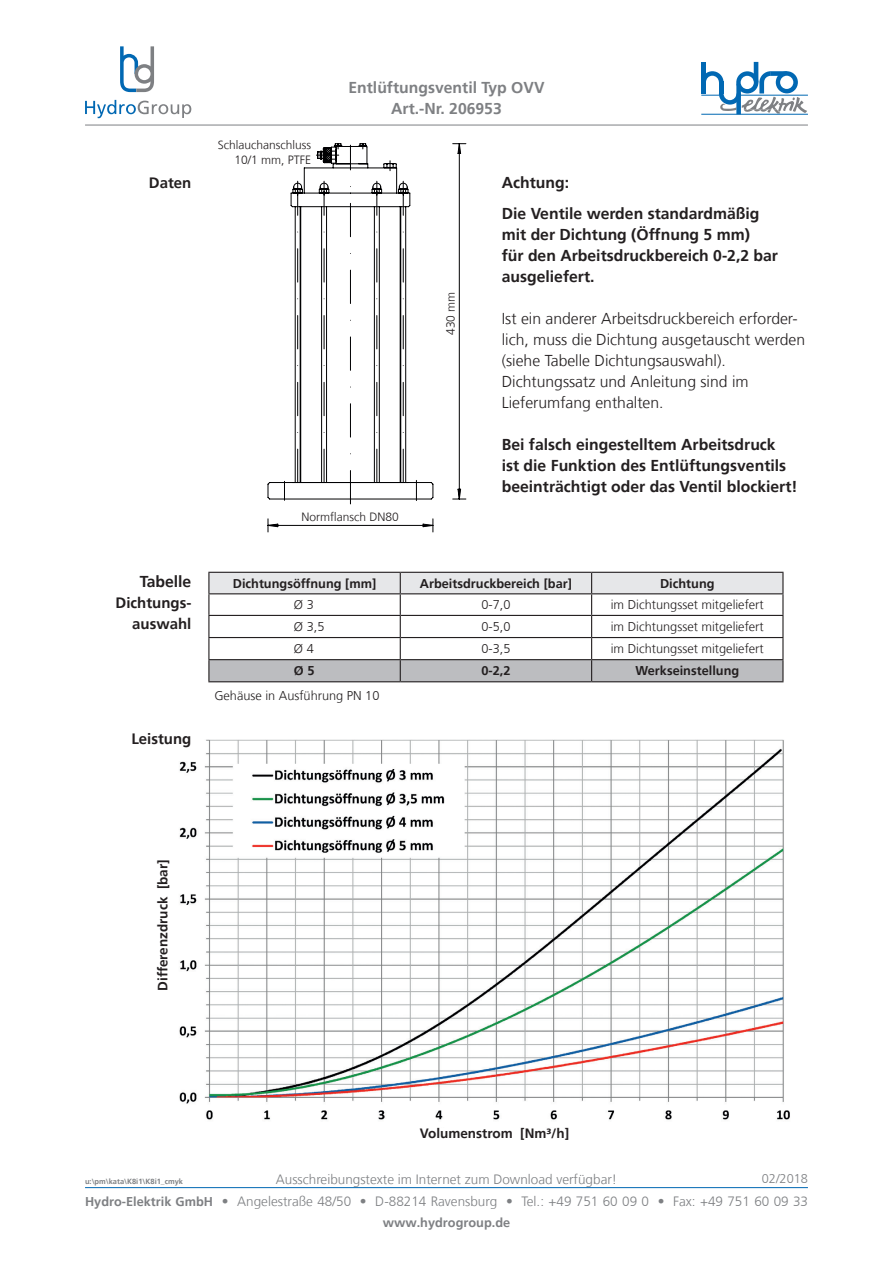
<style>
.page{position:relative;width:893px;height:1263px;background:#fff}
.page>*{position:absolute;margin:0;border:0;box-sizing:border-box;transform-origin:0 0}
.t1{font:700 15.75px/21px "Frutiger";color:#231f20}
.t2{font:300 15.75px/21px "Frutiger";color:#231f20}
.t3{font:700 15.75px/21px "Frutiger";color:#7e8083;text-align:center}
.t4{font:700 15px/21px "Frutiger";color:#231f20;text-align:right}
.t5{font:300 13.5px/22.5px "Frutiger";color:#7e8083;text-align:center}
.t6{font:700 13.5px "Frutiger";color:#231f20}
.t7{font:300 12.75px "Frutiger";color:#231f20}
.t8{font:700 12.75px "Frutiger";color:#231f20}
.t9{font:700 12.75px "Frutiger";color:#7e8083}
.t10{font:300 12.75px "Frutiger";color:#7e8083}
.t11{font:300 12px/14.2px "Frutiger";color:#231f20;text-align:right}
.t12{font:700 7.5px "Frutiger";color:#7e8083}
.s1{font-weight:700;font-size:12.75px}
</style>
<div class="page">
<hr style="left:85px;top:1187px;width:723px;height:1px;background:#0168b3">
<svg style="left:85px;top:100px;width:106px;height:18px"></svg>
<svg style="left:120px;top:46px;width:34px;height:46px"></svg>
<svg style="left:701px;top:62px;width:106px;height:52px"></svg>
<hr style="left:741px;top:95px;width:67px;height:1px;background:#0168b3">
<hr style="left:701px;top:114px;width:107px;height:1px;background:#0168b3">
<hr style="left:85px;top:125px;width:723px;height:1px;background:#7e8083">
<img style="left:179px;top:740px;width:611px;height:380px">
<svg style="left:268px;top:147px;width:165px;height:385px"></svg>
<svg style="left:268px;top:524px;width:10px;height:3px"></svg>
<svg style="left:423px;top:524px;width:10px;height:3px"></svg>
<svg style="left:452px;top:143px;width:14px;height:356px"></svg>
<svg style="left:208px;top:572px;width:575px;height:110px"></svg>
<hr style="left:208px;top:593px;width:192px;height:1px;background:#231f20">
<hr style="left:592px;top:593px;width:191px;height:1px;background:#231f20">
<hr style="left:592px;top:572px;width:191px;height:1px;background:#231f20">
<p class="t4" style="left:149px;top:172px;width:44px">Daten</p>
<p class="t1" style="left:140px;top:571px;width:53px">Tabelle</p>
<p class="t4" style="left:116px;top:592px;width:77px">Dichtungs&shy;auswahl</p>
<p class="t4" style="left:131px;top:728px;width:61px">Leistung</p>
<p class="t11" style="left:218px;top:138px;width:95px">Schlauchanschluss<br>10/1 mm, PTFE</p>
<p class="t3" style="left:348px;top:77px;width:198px">Entlüftungsventil Typ OVV<br>Art.-Nr. 206953</p>
<p class="t11" style="left:444px;top:335px;width:45px;rotate:-90deg">430 mm</p>
<p class="t1" style="left:502px;top:166px;width:259px;line-height:31.5px">Achtung:<br>Die Ventile werden standardmäßig</p>
<p class="t1" style="left:502px;top:224px;width:278px">mit der Dichtung (Öffnung 5 mm)<br>für den Arbeitsdruckbereich 0-2,2 bar ausgeliefert.</p>
<p class="t2" style="left:502px;top:308px;width:305px">Ist ein anderer Arbeitsdruckbereich erforder&shy;lich, muss die Dichtung ausgetauscht werden (siehe Tabelle Dichtungsauswahl).<br>Dichtungssatz und Anleitung sind im Lieferumfang enthalten.</p>
<p class="t1" style="left:502px;top:434px;width:297px">Bei falsch eingestelltem Arbeitsdruck<br>ist die Funktion des Entlüftungsventils beeinträchtigt oder das Ventil blockiert!</p>
<p class="t11" style="left:301px;top:510px;width:99px">Normflansch DN80</p>
<p class="t8" style="left:233px;top:576px;width:145px">Dichtungsöffnung [mm]</p>
<p class="t8" style="left:420px;top:576px;width:154px">Arbeitsdruckbereich [bar]</p>
<p class="t8" style="left:660px;top:576px;width:56px">Dichtung</p>
<p class="t7" style="left:294px;top:598px;width:21px">Ø 3</p>
<p class="t7" style="left:481px;top:598px;width:31px">0-7,0</p>
<p class="t7" style="left:611px;top:598px;width:154px">im Dichtungsset mitgeliefert</p>
<p class="t7" style="left:294px;top:619px;width:32px">Ø 3,5</p>
<p class="t7" style="left:481px;top:619px;width:31px">0-5,0</p>
<p class="t7" style="left:611px;top:619px;width:154px">im Dichtungsset mitgeliefert</p>
<p class="t7" style="left:294px;top:641px;width:21px">Ø 4</p>
<p class="t7" style="left:481px;top:641px;width:31px">0-3,5</p>
<p class="t7" style="left:611px;top:641px;width:154px">im Dichtungsset mitgeliefert</p>
<p class="t8" style="left:294px;top:663px;width:22px">Ø 5</p>
<p class="t8" style="left:481px;top:663px;width:31px">0-2,2</p>
<p class="t8" style="left:635px;top:663px;width:105px">Werkseinstellung</p>
<p class="t7" style="left:214px;top:688px;width:167px">Gehäuse in Ausführung PN 10</p>
<p class="t6" style="left:155px;top:991px;width:133px;rotate:-90deg">Differenzdruck [bar]</p>
<p class="t6" style="left:420px;top:1125px;width:151px">Volumenstrom [Nm³/h]</p>
<p class="t5" style="left:85px;top:1168px;width:724px">Ausschreibungstexte im Internet zum Download verfügbar!<br><span class="s1">Hydro-Elektrik GmbH</span> • Angelestraße 48/50 • D-88214 Ravensburg • Tel.: +49 751 60 09 0 • Fax: +49 751 60 09 33</p>
<p class="t9" style="left:383px;top:1215px;width:129px">www.hydrogroup.de</p>
<p class="t10" style="left:762px;top:1171px;width:48px">02/2018</p>
<p class="t12" style="left:85px;top:1176px;width:99px">u:\pm\kata\K8i1\K8i1_cmyk</p>
</div>
